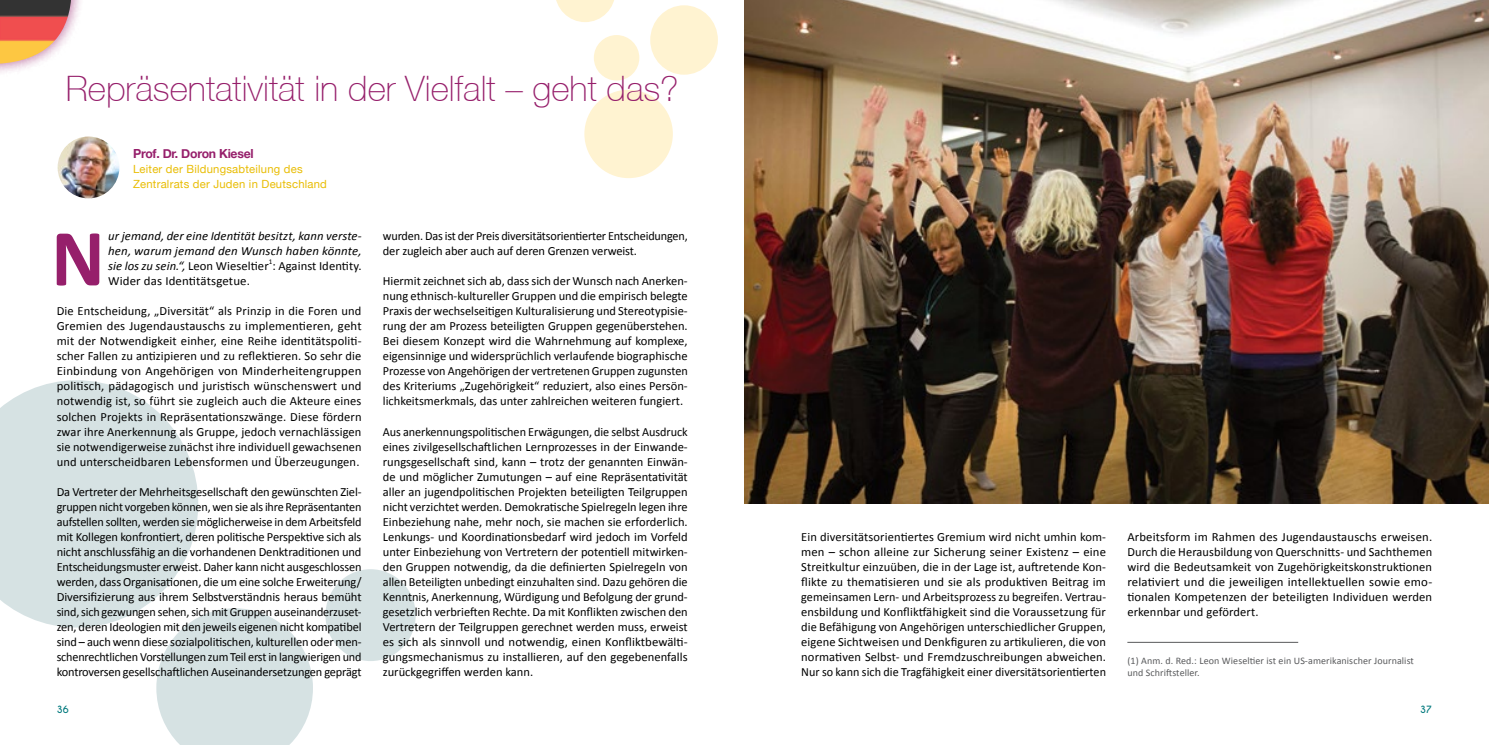
<style>
.page{position:relative;width:1489px;height:745px;background:#fff}
.page>*{position:absolute;margin:0;border:0;box-sizing:border-box;transform-origin:0 0}
.t1{font:700 81.75px "Calibri";color:#961f6b}
.t2{font:100 35px "Helvetica Neue CE";color:#961f6b}
.t3{font:12.5px/15px "Calibri";color:#000;text-align:justify}
.t4{font:italic 12.5px "Calibri";letter-spacing:.01em;color:#000}
.t5{font:700 12.5px "Helvetica Neue";letter-spacing:-.02em;color:#961f6b}
.t6{font:11.25px/15px "Helvetica Neue";letter-spacing:.02em;color:#e9bd05}
.t7{font:10px/12px "Calibri";letter-spacing:.01em;color:#58595b}
.t8{font:700 9.38px "Caviar Dreams";color:#00797d}
.t9{font:7.25px "Calibri";color:#000}
.s1{font-style:italic}
</style>
<div class="page">
<div style="left:594px;top:35px;width:45px;height:45px;background:#fff3d1;border-radius:50%"></div>
<svg style="left:556px;top:0;width:58px;height:22px"></svg>
<div style="left:584px;top:90px;width:89px;height:88px;background:#fff3d1;border-radius:50%"></div>
<div style="left:650px;top:5px;width:68px;height:70px;background:#fff3d1;border-radius:50%"></div>
<svg style="left:156px;top:608px;width:157px;height:136px;background:#dbe5e6"></svg>
<svg style="left:0;top:380px;width:198px;height:247px;background:#dce6e7"></svg>
<div style="left:325px;top:569px;width:90px;height:91px;background:#d6e2e3;border-radius:50%"></div>
<img style="left:744px;top:0;width:744px;height:503px">
<hr style="left:1127px;top:641px;width:171px;height:1px;background:#58595b">
<img style="left:58px;top:136px;width:61px;height:62px;border-radius:31px">
<div style="left:0;top:0;width:84px;height:77px;background:#961f6b;opacity:.75"></div>
<img style="left:0;top:0;width:71px;height:64px">
<h2 class="t2" style="left:66px;top:68px;width:614px">Repräsentativität in der Vielfalt – geht das?</h2>
<p class="t5" style="left:133px;top:143px;width:122px">Prof. Dr. Doron Kiesel</p>
<p class="t6" style="left:133px;top:161px;width:195px">Leiter der Bildungsabteilung des<br>Zentralrats der Juden in Deutschland</p>
<p class="t4" style="left:108px;top:227px;width:255px">urjemand, der eine Identität besitzt, kann verste-</p>
<h1 class="t1" style="left:51px;top:206px;width:55px">N</h1>
<p class="t4" style="left:108px;top:242px;width:255px">hen, warum jemand den Wunsch haben könnte,</p>
<p class="t9" style="left:269px;top:256px;width:5px">1</p>
<p class="t3" style="left:108px;top:258px;width:255px"><span class="s1">sie los zu sein ,“.</span> Leon Wieseltier : Against Identity.<br>Wider das Identitätsgetue.</p>
<p class="t3" style="left:57px;top:303px;width:306px">Die Entscheidung „, Diversität“ als Prinzip in die Foren und<br>Gremien des Jugendaustauschs zu implementieren, geht</p>
<p class="t3" style="left:57px;top:348px;width:306px">scher Fallen zu antizipieren und zu reflektieren. So sehr die</p>
<p class="t3" style="left:57px;top:333px;width:306px">mit der Notwendigkeit einher, eine Reihe identitätspoliti-</p>
<p class="t3" style="left:57px;top:363px;width:306px">Einbindung von Angehörigen von Minderheitengruppen politisch, pädagogisch und juristisch wünschenswert und notwendig ist, so führt sie zugleich auch die Akteure eines solchen Projekts in Repräsentationszwänge. Diese fördern zwar ihre Anerkennung als Gruppe, jedoch vernachlässigen sie notwendigerweise zunächst ihre individuell gewachsenen und unterscheidbaren Lebensformen und Überzeugungen.</p>
<p class="t3" style="left:57px;top:498px;width:306px">gruppen nicht vorgeben können, wen sie als ihre Repräsentanten</p>
<p class="t3" style="left:57px;top:483px;width:306px">Da Vertreter der Mehrheitsgesellschaft den gewünschten Ziel-</p>
<p class="t3" style="left:57px;top:513px;width:306px">aufstellen sollten, werden sie möglicherweise in dem Arbeitsfeld mit Kollegen konfrontiert, deren politische Perspektive sich als nicht anschlussfähig an die vorhandenen Denktraditionen und Entscheidungsmuster erweist. Daher kann nicht ausgeschlossen werden, dass Organisationen, die um eine solche Erweiterung/ Diversifizierung aus ihrem Selbstverständnis heraus bemüht</p>
<p class="t3" style="left:57px;top:618px;width:306px">zen, deren Ideologien mit den jeweils eigenen nicht kompatibel</p>
<p class="t3" style="left:57px;top:603px;width:306px">sind, sich gezwungen sehen, sich mit Gruppen auseinanderzuset-</p>
<p class="t3" style="left:57px;top:648px;width:306px">schenrechtlichen Vorstellungen zum Teil erst in langwierigen und</p>
<p class="t3" style="left:57px;top:633px;width:306px">sind – auch wenn diese sozialpolitischen, kulturellen oder men-</p>
<p class="t3" style="left:57px;top:663px;width:306px">kontroversen gesellschaftlichen Auseinandersetzungen geprägt</p>
<p class="t8" style="left:57px;top:703px;width:13px">36</p>
<p class="t3" style="left:383px;top:228px;width:306px">wurden. Das ist der Preis diversitätsorientierter Entscheidungen, der zugleich aber auch auf deren Grenzen verweist.</p>
<p class="t3" style="left:383px;top:288px;width:306px">nung ethnisch-kultureller Gruppen und die empirisch belegte</p>
<p class="t3" style="left:383px;top:273px;width:306px">Hiermit zeichnet sich ab, dass sich der Wunsch nach Anerken-</p>
<p class="t3" style="left:383px;top:318px;width:306px">rung der am Prozess beteiligten Gruppen gegenüberstehen.</p>
<p class="t3" style="left:383px;top:303px;width:306px">Praxis der wechselseitigen Kulturalisierung und Stereotypisie-</p>
<p class="t3" style="left:383px;top:333px;width:306px">Bei diesem Konzept wird die Wahrnehmung auf komplexe, eigensinnige und widersprüchlich verlaufende biographische Prozesse von Angehörigen der vertretenen Gruppen zugunsten</p>
<p class="t3" style="left:383px;top:393px;width:302px">lichkeitsmerkmals, das unter zahlreichen weiteren fungiert.</p>
<p class="t3" style="left:383px;top:378px;width:306px">des Kriteriums „Zugehörigkeit“ reduziert, also eines Persön-</p>
<p class="t3" style="left:383px;top:423px;width:306px">Aus anerkennungspolitischen Erwägungen, die selbst Ausdruck</p>
<p class="t3" style="left:383px;top:468px;width:306px">de und möglicher Zumutungen – auf eine Repräsentativität</p>
<p class="t3" style="left:383px;top:438px;width:306px">eines zivilgesellschaftlichen Lernprozesses in der Einwande-</p>
<p class="t3" style="left:383px;top:483px;width:306px">aller an jugendpolitischen Projekten beteiligten Teilgruppen nicht verzichtet werden. Demokratische Spielregeln legen ihre Einbeziehung nahe, mehr noch, sie machen sie erforderlich.<br>Lenkungs- und Koordinationsbedarf wird jedoch im Vorfeld</p>
<p class="t3" style="left:383px;top:558px;width:306px">den Gruppen notwendig, da die definierten Spielregeln von</p>
<p class="t3" style="left:383px;top:453px;width:306px">rungsgesellschaft sind, kann – trotz der genannten Einwän-</p>
<p class="t3" style="left:383px;top:543px;width:306px">unter Einbeziehung von Vertretern der potentiell mitwirken-</p>
<p class="t3" style="left:383px;top:573px;width:306px">allen Beteiligten unbedingt einzuhalten sind. Dazu gehören die</p>
<p class="t3" style="left:383px;top:603px;width:306px">gesetzlich verbrieften Rechte. Da mit Konflikten zwischen den</p>
<p class="t3" style="left:383px;top:588px;width:306px">Kenntnis, Anerkennung, Würdigung und Befolgung der grund-</p>
<p class="t3" style="left:383px;top:618px;width:306px">Vertretern der Teilgruppen gerechnet werden muss, erweist</p>
<p class="t3" style="left:383px;top:648px;width:306px">gungsmechanismus zu installieren, auf den gegebenenfalls</p>
<p class="t3" style="left:383px;top:633px;width:306px">es sich als sinnvoll und notwendig, einen Konfliktbewälti-</p>
<p class="t3" style="left:383px;top:663px;width:152px">zurückgegriffen werden kann.</p>
<p class="t3" style="left:801px;top:528px;width:306px">Ein diversitätsorientiertes Gremium wird nicht umhin kom-</p>
<p class="t3" style="left:801px;top:573px;width:306px">flikte zu thematisieren und sie als produktiven Beitrag im</p>
<p class="t3" style="left:801px;top:543px;width:306px">men – schon alleine zur Sicherung seiner Existenz – eine</p>
<p class="t3" style="left:801px;top:558px;width:306px">Streitkultur einzuüben, die in der Lage ist, auftretende Kon-</p>
<p class="t3" style="left:801px;top:603px;width:306px">ensbildung und Konfliktfähigkeit sind die Voraussetzung für</p>
<p class="t3" style="left:801px;top:588px;width:306px">gemeinsamen Lern- und Arbeitsprozess zu begreifen. Vertrau-</p>
<p class="t3" style="left:801px;top:618px;width:306px">die Befähigung von Angehörigen unterschiedlicher Gruppen, eigene Sichtweisen und Denkfiguren zu artikulieren, die von normativen Selbst- und Fremdzuschreibungen abweichen.<br>Nur so kann sich die Tragfähigkeit einer diversitätsorientierten</p>
<p class="t3" style="left:1127px;top:528px;width:306px">Arbeitsform im Rahmen des Jugendaustauschs erweisen.<br>Durch die Herausbildung von Querschnitts- und Sachthemen wird die Bedeutsamkeit von Zugehörigkeitskonstruktionen</p>
<p class="t3" style="left:1127px;top:588px;width:306px">tionalen Kompetenzen der beteiligten Individuen werden</p>
<p class="t3" style="left:1127px;top:573px;width:306px">relativiert und die jeweiligen intellektuellen sowie emo-</p>
<p class="t3" style="left:1127px;top:603px;width:133px">erkennbar und gefördert.</p>
<p class="t7" style="left:1127px;top:653px;width:288px">1( ) Anm .d. Red.: Leon Wieseltier ist ein US-amerikanischer Journalist und Schriftsteller.</p>
<p class="t8" style="left:1420px;top:703px;width:13px">37</p>
</div>
